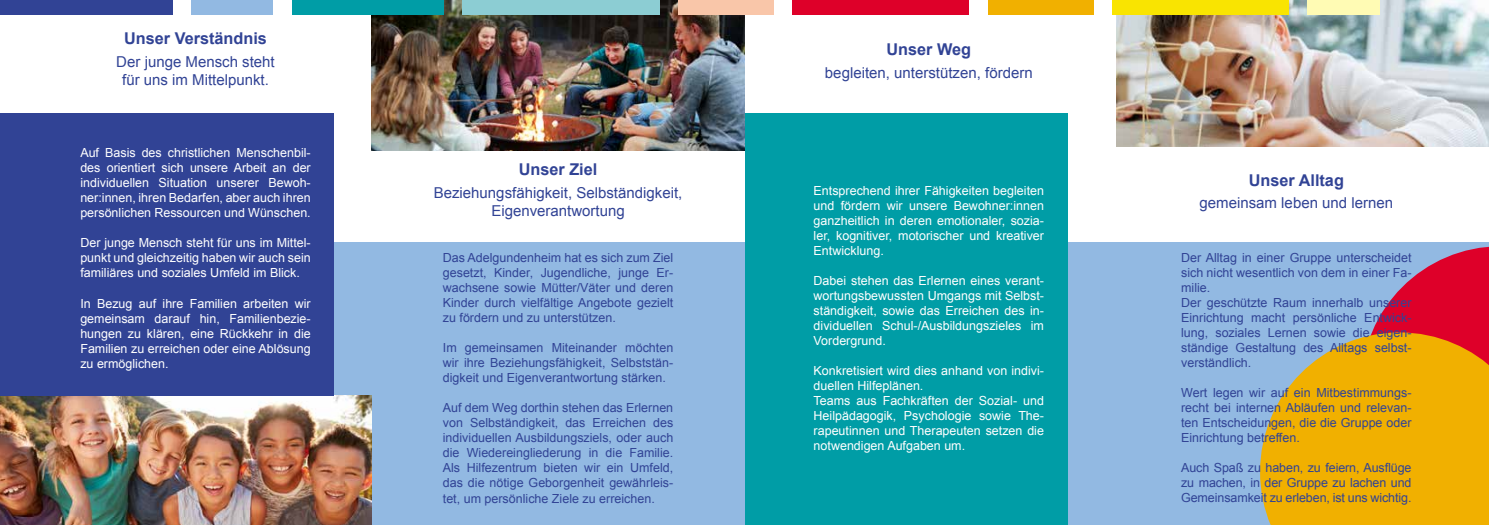
<style>
.page{position:relative;width:1489px;height:525px;background:#fff}
.page>*{position:absolute;margin:0;border:0;box-sizing:border-box;transform-origin:0 0}
.t1{font:700 16.25px "Arial";color:#314395}
.t2{font:15px/18px "Arial";color:#314395;text-align:center}
.t3{font:12.5px/15px "Arial";color:#314395;text-align:justify}
.t4{font:12.5px/15px "Arial";color:#fff;text-align:justify}
</style>
<div class="page">
<img style="left:1116px;top:0;width:372px;height:147px">
<div style="left:0;top:243px;width:1488px;height:281px;background:#92b9e2"></div>
<img style="left:0;top:395px;width:371px;height:129px">
<img style="left:372px;top:0;width:372px;height:151px">
<div style="left:745px;top:113px;width:322px;height:411px;background:#009da6"></div>
<div style="left:0;top:113px;width:333px;height:282px;background:#314395"></div>
<div style="left:0;top:0;width:172px;height:14px;background:#314395"></div>
<div style="left:191px;top:0;width:82px;height:14px;background:#92b9e2"></div>
<div style="left:292px;top:0;width:151px;height:14px;background:#009da6"></div>
<div style="left:462px;top:0;width:197px;height:14px;background:#8ccdd3"></div>
<div style="left:678px;top:0;width:96px;height:14px;background:#f9c6a9"></div>
<div style="left:793px;top:0;width:176px;height:14px;background:#de0029"></div>
<div style="left:987px;top:0;width:106px;height:14px;background:#f1b000"></div>
<div style="left:1111px;top:0;width:176px;height:14px;background:#f9e401"></div>
<div style="left:1306px;top:0;width:72px;height:14px;background:#fffbb4"></div>
<svg style="left:1372px;top:247px;width:116px;height:85px;fill:#de0029"></svg>
<svg style="left:1260px;top:332px;width:228px;height:192px;background:#e6ad18"></svg>
<h1 class="t1" style="left:124px;top:28px;width:144px">Unser Verständnis</h1>
<p class="t2" style="left:116px;top:52px;width:160px">Der junge Mensch steht für uns im Mittelpunkt.</p>
<p class="t4" style="left:80px;top:145px;width:232px">Auf Basis des christlichen Menschenbil&shy;des orientiert sich unsere Arbeit an der individuellen Situation unserer Bewoh&shy;ner:innen, ihren Bedarfen, aber auch ihren persönlichen Ressourcen und Wünschen.</p>
<p class="t4" style="left:80px;top:235px;width:232px">Der junge Mensch steht für uns im Mittel&shy;punkt und gleichzeitig haben wir auch sein familiäres und soziales Umfeld im Blick.</p>
<p class="t4" style="left:80px;top:295px;width:232px">In Bezug auf ihre Familien arbeiten wir gemeinsam darauf hin, Familienbezie&shy;hungen zu klären, eine Rückkehr in die Familien zu erreichen oder eine Ablösung zu ermöglichen.</p>
<h1 class="t1" style="left:518px;top:158px;width:80px">Unser Ziel</h1>
<p class="t2" style="left:434px;top:183px;width:250px">Beziehungsfähigkeit, Selbständigkeit,<br>Eigenverantwortung</p>
<p class="t3" style="left:443px;top:250px;width:232px">Das Adelgundenheim hat es sich zum Ziel gesetzt, Kinder, Jugendliche, junge Er&shy;wachsene sowie Mütter/Väter und deren Kinder durch vielfältige Angebote gezielt zu fördern und zu unterstützen.</p>
<p class="t3" style="left:443px;top:340px;width:232px">Im gemeinsamen Miteinander möchten wir ihre Beziehungsfähigkeit, Selbststän&shy;digkeit und Eigenverantwortung stärken.</p>
<p class="t3" style="left:443px;top:400px;width:232px">Auf dem Weg dorthin stehen das Erlernen von Selbständigkeit, das Erreichen des individuellen Ausbildungsziels, oder auch die Wiedereingliederung in die Familie.<br>Als Hilfezentrum bieten wir ein Umfeld, das die nötige Geborgenheit gewährleis-</p>
<p class="t3" style="left:443px;top:491px;width:213px">tet, um persönliche Ziele zu erreichen.</p>
<h1 class="t1" style="left:886px;top:39px;width:86px">Unser Weg</h1>
<p class="t2" style="left:825px;top:63px;width:209px">begleiten, unterstützen, fördern</p>
<p class="t4" style="left:813px;top:183px;width:232px">Entsprechend ihrer Fähigkeiten begleiten und fördern wir unsere Bewohner:innen ganzheitlich in deren emotionaler, sozia&shy;ler, kognitiver, motorischer und kreativer Entwicklung.</p>
<p class="t4" style="left:813px;top:273px;width:232px">Dabei stehen das Erlernen eines verant&shy;wortungsbewussten Umgangs mit Selbst&shy;ständigkeit, sowie das Erreichen des in&shy;dividuellen Schul-/Ausbildungszieles im Vordergrund.</p>
<p class="t4" style="left:813px;top:363px;width:232px;text-align:left">Konkretisiert wird dies anhand von indivi&shy;duellen Hilfeplänen.<br>Teams aus Fachkräften der Sozial- und Heilpädagogik, Psychologie sowie The&shy;rapeutinnen und Therapeuten setzen die notwendigen Aufgaben um.</p>
<h1 class="t1" style="left:1248px;top:169px;width:97px">Unser Alltag</h1>
<p class="t2" style="left:1199px;top:194px;width:195px">gemeinsam leben und lernen</p>
<p class="t3" style="left:1181px;top:250px;width:232px;text-align:left">Der Alltag in einer Gruppe unterscheidet sich nicht wesentlich von dem in einer Fa&shy;milie.<br>Der geschützte Raum innerhalb unserer Einrichtung macht persönliche Entwick&shy;lung, soziales Lernen sowie die eigen&shy;ständige Gestaltung des Alltags selbst&shy;verständlich.</p>
<p class="t3" style="left:1181px;top:385px;width:232px">Wert legen wir auf ein Mitbestimmungs&shy;recht bei internen Abläufen und relevan&shy;ten Entscheidungen, die die Gruppe oder Einrichtung betreffen.</p>
<p class="t3" style="left:1181px;top:460px;width:232px">Auch Spaß zu haben, zu feiern, Ausflüge zu machen, in der Gruppe zu lachen und Gemeinsamkeit zu erleben, ist uns wichtig.</p>
</div>
